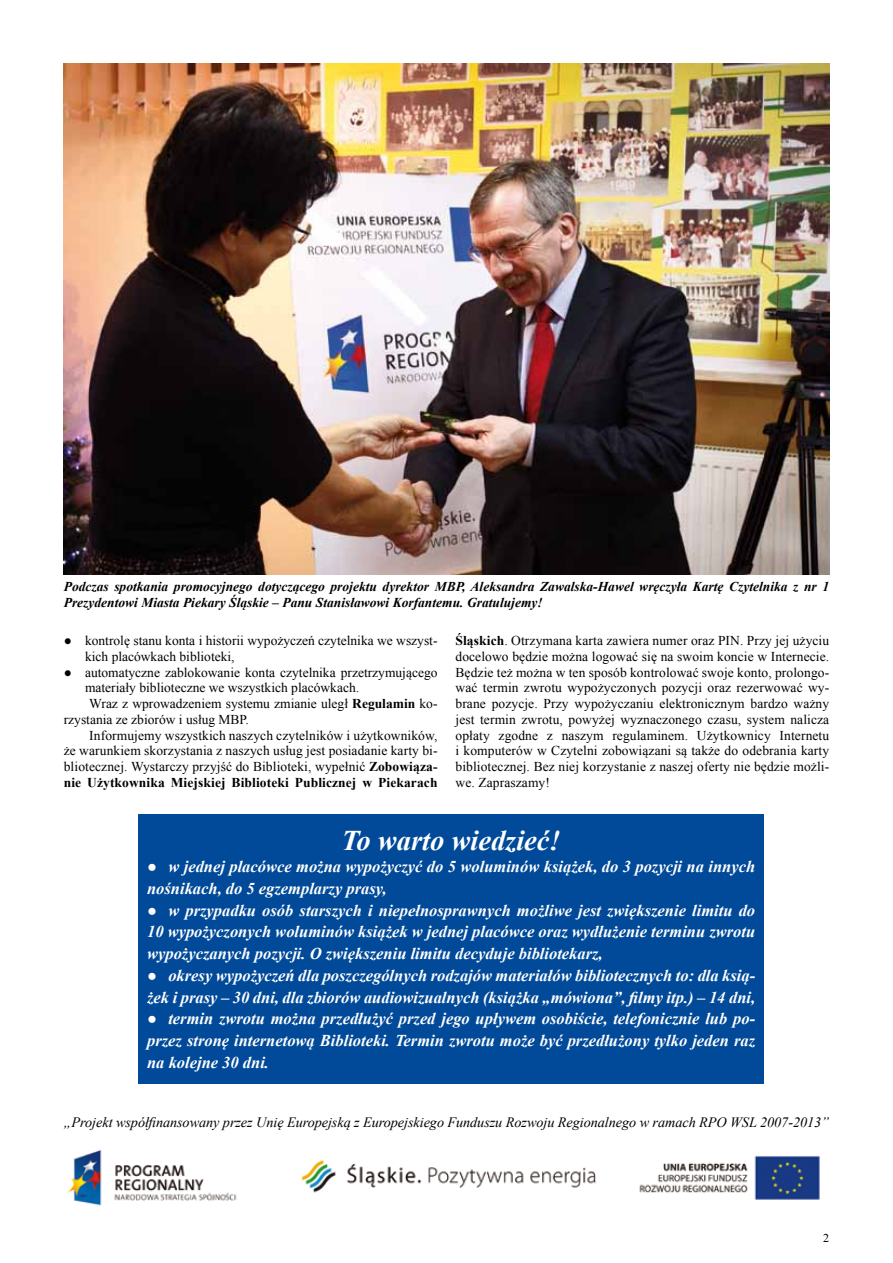
<style>
.page{position:relative;width:893px;height:1263px;background:#fff}
.page>*{position:absolute;margin:0;border:0;box-sizing:border-box;transform-origin:0 0}
.t1{font:italic 700 28.5px "Times New Roman";color:#fff}
.t2{font:italic 700 16.5px/21.8px "Times New Roman";color:#fff}
.t3{font:italic 14.25px "Times New Roman";letter-spacing:-.005em;color:#000}
.t4{font:13.5px/15.8px "Times New Roman";color:#000}
.t5{font:italic 700 13.5px/15.8px "Times New Roman";color:#000}
.t6{font:700 13.5px "Times New Roman";letter-spacing:.01em;color:#000}
.t7{font:12px "Times New Roman";color:#000}
.s1{font-weight:700}
</style>
<div class="page">
<img style="left:64px;top:64px;width:765px;height:510px">
<img style="left:67px;top:1149px;width:753px;height:57px">
<div style="left:139px;top:815px;width:625px;height:269px;background:#004a99"></div>
<p class="t5" style="left:64px;top:579px;width:767px">Podczas spotkania promocyjnego dotyczącego projektu dyrektor MBP, Aleksandra Zawalska-Hawel wręczyła Kartę Czytelnika z nr 1<br>Prezydentowi Miasta Piekary Śląskie – Panu Stanisławowi Korfantemu. Gratulujemy!</p>
<p class="t4" style="left:85px;top:632px;width:354px;text-indent:-21px">● kontrolę stanu konta i historii wypożyczeń czytelnika we wszyst&shy;kich placówkach biblioteki,</p>
<p class="t4" style="left:64px;top:664px;width:375px">● automatyczne zablokowanie konta czytelnika przetrzymującego</p>
<p class="t4" style="left:85px;top:679px;width:276px">materiały biblioteczne we wszystkich placówkach.</p>
<p class="t4" style="left:89px;top:695px;width:350px">Wraz z wprowadzeniem systemu zmianie uległ <span class="s1">Regulamin</span> ko-</p>
<p class="t4" style="left:64px;top:711px;width:187px">rzystania ze zbiorów i usług MBP.</p>
<p class="t4" style="left:89px;top:727px;width:350px">Informujemy wszystkich naszych czytelników i użytkowników,</p>
<p class="t4" style="left:64px;top:742px;width:375px">że warunkiem skorzystania z naszych usług jest posiadanie karty bi-</p>
<p class="t4" style="left:64px;top:758px;width:375px">bliotecznej. Wystarczy przyjść do Biblioteki, wypełnić <span class="s1">Zobowiąza-</span></p>
<p class="t6" style="left:64px;top:773px;width:375px">nie Użytkownika Miejskiej Biblioteki Publicznej w Piekarach</p>
<p class="t4" style="left:455px;top:632px;width:375px;text-align:justify"><span class="s1">Śląskich</span>. Otrzymana karta zawiera numer oraz PIN. Przy jej użyciu docelowo będzie można logować się na swoim koncie w Internecie.<br>Będzie też można w ten sposób kontrolować swoje konto, prolongo&shy;wać termin zwrotu wypożyczonych pozycji oraz rezerwować wy&shy;brane pozycje. Przy wypożyczaniu elektronicznym bardzo ważny jest termin zwrotu, powyżej wyznaczonego czasu, system nalicza opłaty zgodne z naszym regulaminem. Użytkownicy Internetu i komputerów w Czytelni zobowiązani są także do odebrania karty bibliotecznej. Bez niej korzystanie z naszej oferty nie będzie możli&shy;we. Zapraszamy!</p>
<h1 class="t1" style="left:342px;top:821px;width:221px">To warto wiedzieć!</h1>
<p class="t2" style="left:147px;top:855px;width:610px">● w jednej placówce można wypożyczyć do 5 woluminów książek, do 3 pozycji na innych nośnikach, do 5 egzemplarzy prasy,</p>
<p class="t2" style="left:147px;top:899px;width:610px;text-align:justify">● w przypadku osób starszych i niepełnosprawnych możliwe jest zwiększenie limitu do 10 wypożyczonych woluminów książek w jednej placówce oraz wydłużenie terminu zwrotu wypożyczanych pozycji. O zwiększeniu limitu decyduje bibliotekarz,</p>
<p class="t2" style="left:147px;top:964px;width:610px">● okresy wypożyczeń dla poszczególnych rodzajów materiałów bibliotecznych to: dla ksią&shy;żek i prasy – 30 dni, dla zbiorów audiowizualnych (książka „mówiona”, filmy itp.) – 14 dni,</p>
<p class="t2" style="left:147px;top:1007px;width:610px;text-align:justify">● termin zwrotu można przedłużyć przed jego upływem osobiście, telefonicznie lub po&shy;przez stronę internetową Biblioteki. Termin zwrotu może być przedłużony tylko jeden raz na kolejne 30 dni.</p>
<p class="t3" style="left:64px;top:1113px;width:767px">„Projekt współfinansowany przez Unię Europejską z Europejskiego Funduszu Rozwoju Regionalnego w ramach RPO WSL 2007-2013”</p>
<p class="t7" style="left:823px;top:1229px;width:7px">2</p>
</div>
